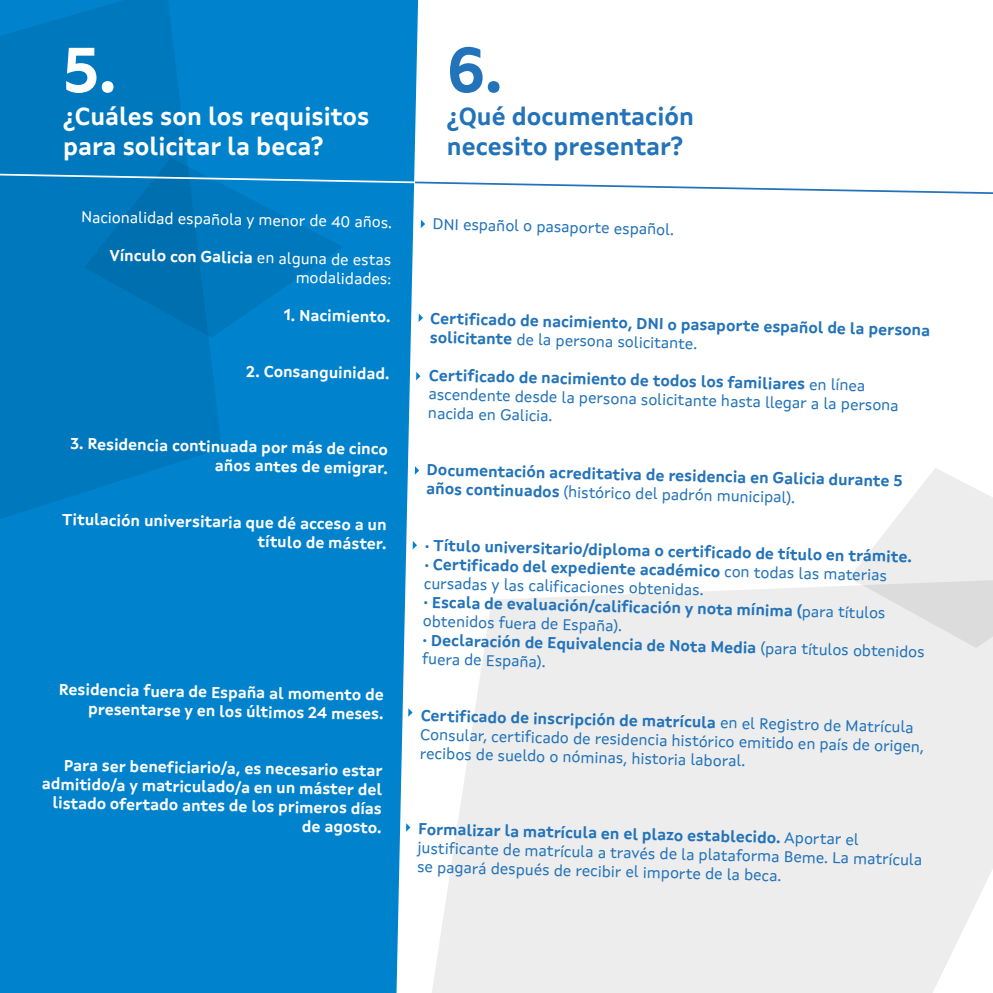
<style>
.page{position:relative;width:993px;height:993px;background:#fff}
.page>*{position:absolute;margin:0;border:0;box-sizing:border-box;transform-origin:0 0}
.t1{font:700 63px "Xunta Sans";color:#fff}
.t2{font:700 63px "Xunta Sans";color:#2273b9}
.t3{font:700 24.5px/29.4px "Xunta Sans";color:#fff}
.t4{font:700 24.5px/29.4px "Xunta Sans";color:#2273b9}
.t5{font:700 15.75px/18.7px "Xunta Sans";color:#2273b9}
.t6{font:15.75px/19.1px "Xunta Sans";color:#2273b9}
.t7{font:700 15.75px/18.9px "Xunta Sans";color:#fff;text-align:right}
.t8{font:15.75px/18.9px "Xunta Sans";color:#fff;text-align:right}
.s1{font-weight:700}
.s2{font-weight:400}
</style>
<div class="page">
<div style="left:0;top:0;width:418px;height:992px;background:#0082cc"></div>
<svg style="left:432px;top:586px;width:560px;height:406px;background:#eee"></svg>
<svg style="left:0;top:0;width:222px;height:644px;background:#007bc2"></svg>
<svg style="left:848px;top:468px;width:144px;height:179px"></svg>
<svg style="left:84px;top:158px;width:259px;height:180px;background:#0078bd"></svg>
<svg style="left:0;top:172px;width:992px;height:25px"></svg>
<svg style="left:420px;top:219px;width:5px;height:9px"></svg>
<svg style="left:418px;top:313px;width:5px;height:9px"></svg>
<svg style="left:416px;top:371px;width:4px;height:9px"></svg>
<svg style="left:414px;top:466px;width:5px;height:8px"></svg>
<svg style="left:412px;top:540px;width:5px;height:9px"></svg>
<svg style="left:408px;top:708px;width:4px;height:8px"></svg>
<svg style="left:406px;top:822px;width:4px;height:9px"></svg>
<h1 class="t1" style="left:63px;top:32px;width:55px">5.</h1>
<h1 class="t2" style="left:446px;top:32px;width:57px">6.</h1>
<h2 class="t3" style="left:63px;top:102px;width:308px">¿Cuáles son los requisitos para solicitar la beca?</h2>
<h2 class="t4" style="left:446px;top:102px;width:248px">¿Qué documentación necesito presentar?</h2>
<p class="t8" style="left:81px;top:207px;width:312px;rotate:1deg">Nacionalidad española y menor de 40 años.</p>
<p class="t8" style="left:110px;top:245px;width:283px;rotate:1deg"><span class="s1">Vínculo con Galicia</span> en alguna de estas modalidades:</p>
<p class="t7" style="left:284px;top:305px;width:108px;rotate:1deg">1. Nacimiento.</p>
<p class="t7" style="left:246px;top:361px;width:145px;rotate:1deg">2. Consanguinidad.</p>
<p class="t7" style="left:71px;top:434px;width:319px;rotate:1deg">3. Residencia continuada por más de cinco años antes de emigrar.</p>
<p class="t7" style="left:62px;top:509px;width:326px;rotate:1deg">Titulación universitaria que dé acceso a un título de máster.</p>
<p class="t7" style="left:59px;top:679px;width:326px;rotate:1deg">Residencia fuera de España al momento de presentarse y en los últimos 24 meses.</p>
<p class="t7" style="left:42px;top:755px;width:341px;rotate:1deg">Para ser beneficiario/a, es necesario estar admitido/a y matriculado/a en un máster del listado ofertado antes de los primeros días de agosto.</p>
<p class="t6" style="left:432px;top:215px;width:243px;rotate:1deg">DNI español o pasaporte español.</p>
<p class="t5" style="left:430px;top:310px;width:501px;rotate:1deg">Certificado de nacimiento, DNI o pasaporte español de la persona solicitante <span class="s2">de la persona solicitante.</span></p>
<p class="t6" style="left:429px;top:366px;width:471px;rotate:1deg"><span class="s1">Certificado de nacimiento de todos los familiares</span> en línea ascendente desde la persona solicitante hasta llegar a la persona</p>
<p class="t6" style="left:428px;top:403px;width:126px;rotate:1deg">nacida en Galicia.</p>
<p class="t5" style="left:426px;top:461px;width:477px;rotate:1deg">Documentación acreditativa de residencia en Galicia durante 5 años continuados <span class="s2">(histórico del padrón municipal).</span></p>
<p class="t5" style="left:424px;top:537px;width:503px;rotate:1deg">· Título universitario/diploma o certificado de título en trámite.<br>· Certificado del expediente académico <span class="s2">con todas las materias cursadas y las calificaciones obtenidas.<br></span>· Escala de evaluación/calificación y nota mínima (<span class="s2">para títulos obtenidos fuera de España).<br></span>· Declaración de Equivalencia de Nota Media <span class="s2">(para títulos obtenidos fuera de España).</span></p>
<p class="t6" style="left:420px;top:706px;width:505px;rotate:1deg"><span class="s1">Certificado de inscripción de matrícula</span> en el Registro de Matrícula<br>Consular, certificado de residencia histórico emitido en país de origen, recibos de sueldo o nóminas, historia laboral.</p>
<p class="t6" style="left:418px;top:820px;width:506px;rotate:1deg"><span class="s1">Formalizar la matrícula en el plazo establecido.</span> Aportar el justificante de matrícula a través de la plataforma Beme. La matrícula se pagará después de recibir el importe de la beca.</p>
</div>
